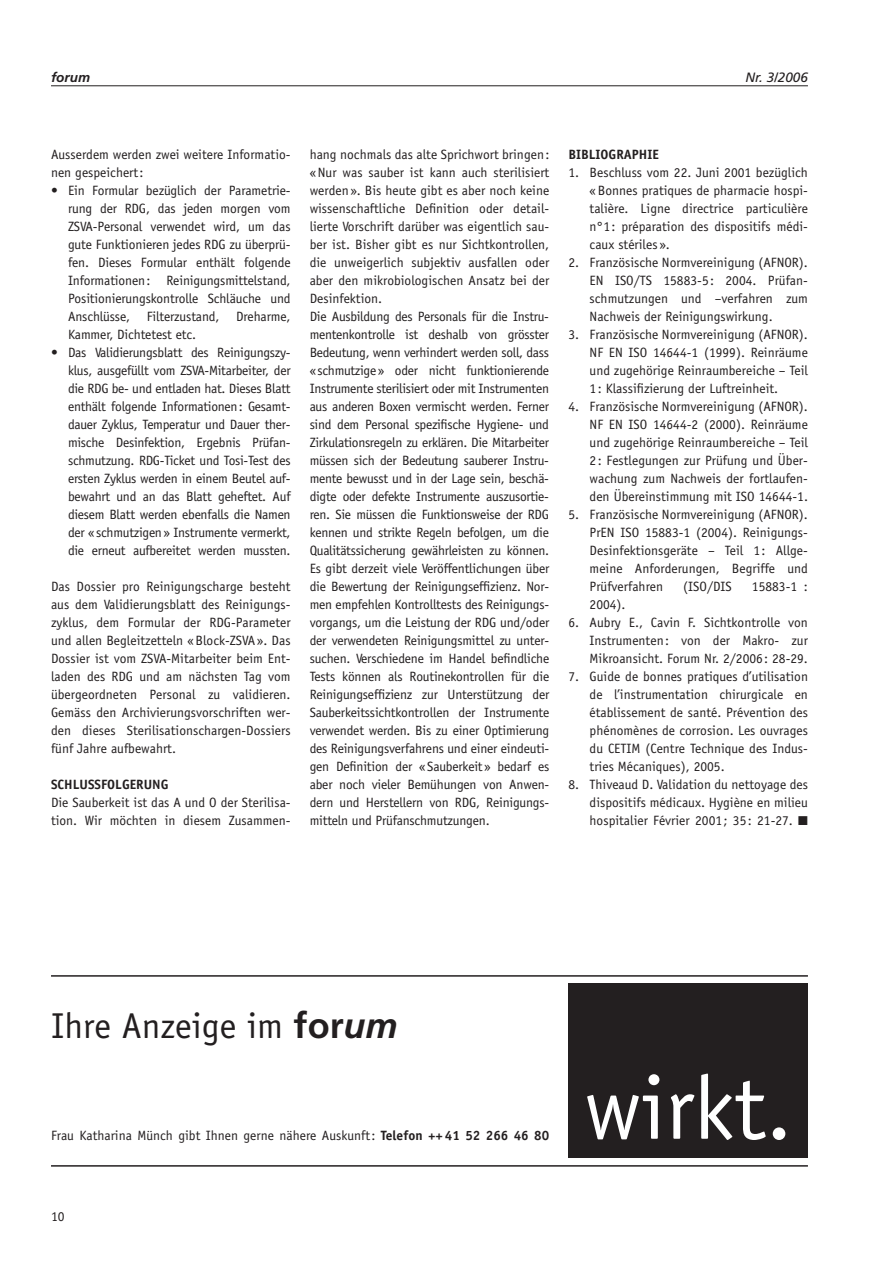
<style>
.page{position:relative;width:893px;height:1263px;background:#fff}
.page>*{position:absolute;margin:0;border:0;box-sizing:border-box;transform-origin:0 0}
.t1{font:90px "Officina Sans";color:#fff}
.t2{font:36px "Officina Sans";color:#231f20}
.t3{font:13.5px/18px "Officina Sans";letter-spacing:-.015em;color:#231f20;text-align:justify}
.t4{font:700 13.5px "Officina Sans";color:#231f20}
.t5{font:italic 13.5px "Frutiger";color:#231f20}
.t6{font:italic 700 13.5px "Frutiger";color:#231f20}
.s1{font-family:"Frutiger";font-weight:700}
.s2{font-family:"Frutiger";font-weight:700;font-style:italic}
.s3{font-weight:700}
</style>
<div class="page">
<hr style="left:51px;top:85px;width:757px;height:1px;background:#231f20">
<hr style="left:51px;top:975px;width:757px;height:2px;background:#231f20">
<hr style="left:51px;top:1165px;width:757px;height:1px;background:#231f20">
<div style="left:568px;top:984px;width:240px;height:174px;background:#231f20"></div>
<p class="t6" style="left:51px;top:72px;width:40px">forum</p>
<p class="t5" style="left:745px;top:72px;width:64px">Nr. 3/2006</p>
<p class="t3" style="left:51px;top:146px;width:241px">Ausserdem werden zwei weitere Informatio&shy;nen gespeichert:</p>
<p class="t3" style="left:68px;top:182px;width:224px;text-indent:-17px">• Ein Formular bezüglich der Parametrie&shy;rung der RDG, das jeden morgen vom ZSVA-Personal verwendet wird, um das gute Funktionieren jedes RDG zu überprü&shy;fen. Dieses Formular enthält folgende Informationen: Reinigungsmittelstand, Positionierungskontrolle Schläuche und Anschlüsse, Filterzustand, Dreharme, Kammer, Dichtetest etc.</p>
<p class="t3" style="left:68px;top:344px;width:224px;text-indent:-17px">• Das Validierungsblatt des Reinigungszy&shy;klus, ausgefüllt vom ZSVA-Mitarbeiter, der die RDG be- und entladen hat. Dieses Blatt enthält folgende Informationen: Gesamt&shy;dauer Zyklus, Temperatur und Dauer ther&shy;mische Desinfektion, Ergebnis Prüfan&shy;schmutzung. RDG-Ticket und Tosi-Test des ersten Zyklus werden in einem Beutel auf&shy;bewahrt und an das Blatt geheftet. Auf diesem Blatt werden ebenfalls die Namen der «schmutzigen» Instrumente vermerkt, die erneut aufbereitet werden mussten.</p>
<p class="t3" style="left:51px;top:578px;width:241px">Das Dossier pro Reinigungscharge besteht aus dem Validierungsblatt des Reinigungs&shy;zyklus, dem Formular der RDG-Parameter und allen Begleitzetteln «Block-ZSVA». Das Dossier ist vom ZSVA-Mitarbeiter beim Ent&shy;laden des RDG und am nächsten Tag vom übergeordneten Personal zu validieren.<br>Gemäss den Archivierungsvorschriften wer&shy;den dieses Sterilisationschargen-Dossiers fünf Jahre aufbewahrt.</p>
<p class="t4" style="left:51px;top:779px;width:119px">SCHLUSSFOLGERUNG</p>
<p class="t3" style="left:51px;top:794px;width:241px">Die Sauberkeit ist das A und O der Sterilisa&shy;tion. Wir möchten in diesem Zusammen-</p>
<p class="t3" style="left:310px;top:146px;width:241px;text-align:left">hang nochmals das alte Sprichwort bringen: «Nur was sauber ist kann auch sterilisiert werden». Bis heute gibt es aber noch keine wissenschaftliche Definition oder detail&shy;lierte Vorschrift darüber was eigentlich sau&shy;ber ist. Bisher gibt es nur Sichtkontrollen, die unweigerlich subjektiv ausfallen oder aber den mikrobiologischen Ansatz bei der Desinfektion.<br>Die Ausbildung des Personals für die Instru&shy;mentenkontrolle ist deshalb von grösster Bedeutung, wenn verhindert werden soll, dass «schmutzige» oder nicht funktionierende Instrumente sterilisiert oder mit Instrumenten aus anderen Boxen vermischt werden. Ferner sind dem Personal spezifische Hygiene- und Zirkulationsregeln zu erklären. Die Mitarbeiter müssen sich der Bedeutung sauberer Instru&shy;mente bewusst und in der Lage sein, beschä&shy;digte oder defekte Instrumente auszusortie&shy;ren. Sie müssen die Funktionsweise der RDG kennen und strikte Regeln befolgen, um die Qualitätssicherung gewährleisten zu können.<br>Es gibt derzeit viele Veröffentlichungen über die Bewertung der Reinigungseffizienz. Nor&shy;men empfehlen Kontrolltests des Reinigungs&shy;vorgangs, um die Leistung der RDG und/oder der verwendeten Reinigungsmittel zu unter&shy;suchen. Verschiedene im Handel befindliche Tests können als Routinekontrollen für die Reinigungseffizienz zur Unterstützung der Sauberkeitssichtkontrollen der Instrumente verwendet werden. Bis zu einer Optimierung des Reinigungsverfahrens und einer eindeuti&shy;gen Definition der «Sauberkeit» bedarf es aber noch vieler Bemühungen von Anwen&shy;dern und Herstellern von RDG, Reinigungs&shy;mitteln und Prüfanschmutzungen.</p>
<p class="t4" style="left:568px;top:149px;width:92px">BIBLIOGRAPHIE</p>
<p class="t3" style="left:590px;top:164px;width:220px;text-indent:-21px">1. Beschluss vom 22. Juni 2001 bezüglich «Bonnes pratiques de pharmacie hospi&shy;talière. Ligne directrice particulière n°1: préparation des dispositifs médi&shy;caux stériles».</p>
<p class="t3" style="left:590px;top:254px;width:220px;text-indent:-21px">2. Französische Normvereinigung (AFNOR).<br>EN ISO/TS 15883-5: 2004. Prüfan&shy;schmutzungen und –verfahren zum Nachweis der Reinigungswirkung.</p>
<p class="t3" style="left:590px;top:326px;width:220px;text-indent:-21px">3. Französische Normvereinigung (AFNOR).<br>NF EN ISO 14644-1 (1999). Reinräume und zugehörige Reinraumbereiche – Teil 1: Klassifizierung der Luftreinheit.</p>
<p class="t3" style="left:590px;top:398px;width:220px;text-indent:-21px">4. Französische Normvereinigung (AFNOR).<br>NF EN ISO 14644-2 (2000). Reinräume und zugehörige Reinraumbereiche – Teil 2: Festlegungen zur Prüfung und Über&shy;wachung zum Nachweis der fortlaufen&shy;den Übereinstimmung mit ISO 14644-1.</p>
<p class="t3" style="left:590px;top:506px;width:220px;text-indent:-21px">5. Französische Normvereinigung (AFNOR).<br>PrEN ISO 15883-1 (2004). Reinigungs-Desinfektionsgeräte – Teil 1: Allge&shy;meine Anforderungen, Begriffe und Prüfverfahren</p>
<p class="t3" style="left:683px;top:578px;width:50px">(ISO/DIS</p>
<p class="t3" style="left:752px;top:578px;width:57px">15883-1 :</p>
<p class="t3" style="left:590px;top:596px;width:37px">2004).</p>
<p class="t3" style="left:590px;top:614px;width:220px;text-indent:-21px">6. Aubry E., Cavin F. Sichtkontrolle von Instrumenten: von der Makro- zur Mikroansicht. Forum Nr. 2/2006: 28-29.</p>
<p class="t3" style="left:590px;top:668px;width:220px;text-indent:-21px">7. Guide de bonnes pratiques d’utilisation de l’instrumentation chirurgicale en établissement de santé. Prévention des phénomènes de corrosion. Les ouvrages du CETIM (Centre Technique des Indus&shy;tries Mécaniques), 2005.</p>
<p class="t3" style="left:590px;top:776px;width:220px;text-indent:-21px">8. Thiveaud D. Validation du nettoyage des dispositifs médicaux. Hygiène en milieu hospitalier Février 2001; 35: 21-27. ■</p>
<h2 class="t2" style="left:51px;top:1012px;width:348px">Ihre Anzeige im <span class="s1">for</span><span class="s2">um</span></h2>
<p class="t3" style="left:51px;top:1127px;width:500px">Frau Katharina Münch gibt Ihnen gerne nähere Auskunft: <span class="s3">Telefon ++41 52 266 46 80</span></p>
<p class="t3" style="left:51px;top:1208px;width:15px">10</p>
<h1 class="t1" style="left:584px;top:1074px;width:210px">wirkt.</h1>
</div>
